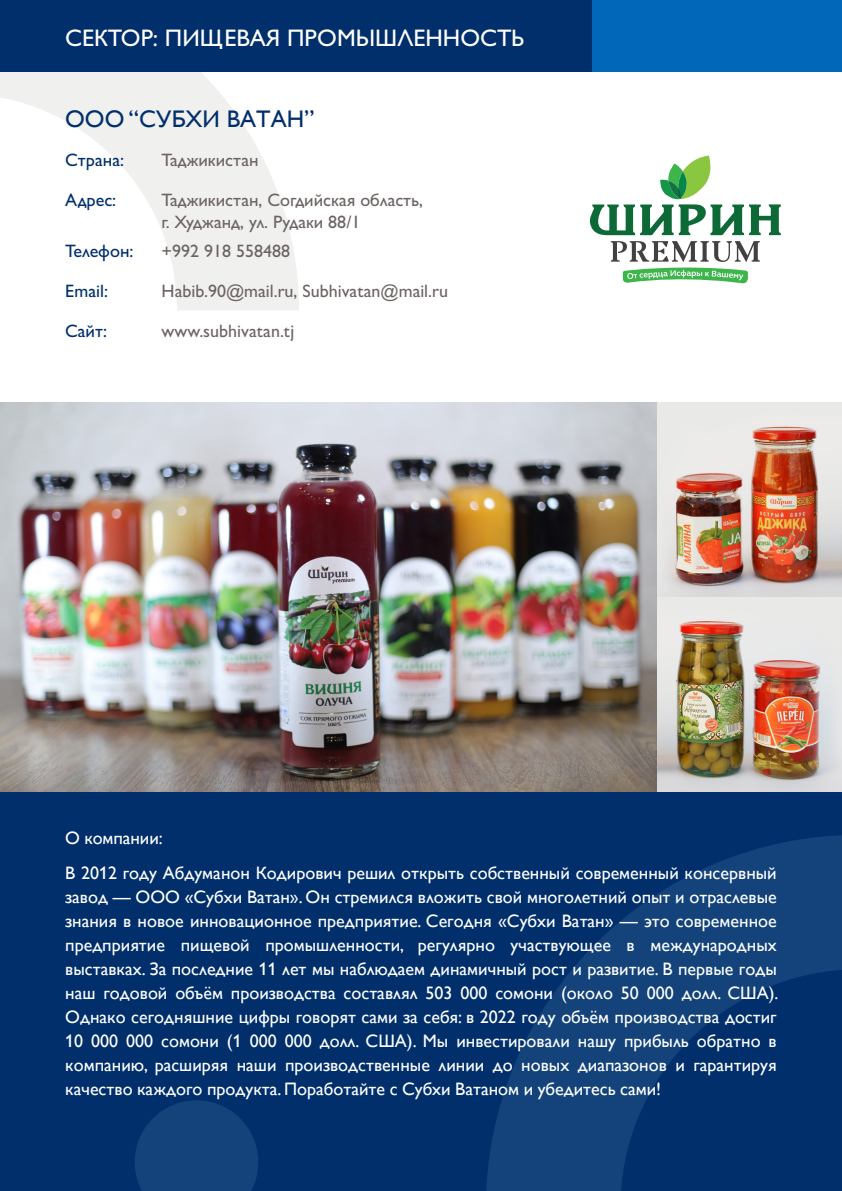
<style>
.page{position:relative;width:842px;height:1191px;background:#fff}
.page>*{position:absolute;margin:0;border:0;box-sizing:border-box;transform-origin:0 0}
.t1{font:500 24px "Gill Sans Pro Cyrillic";color:#fff}
.t2{font:24px "Gill Sans Alt One WGL";color:#002f6c}
.t3{font:18px/24px "Gill Sans Alt One WGL";color:#fff;text-align:justify}
.t4{font:500 18px/22px "Gill Sans Pro Cyrillic";color:#6c6463}
.t5{font:500 18px "Gill Sans Pro Cyrillic";color:#002f6c}
</style>
<div class="page">
<svg style="left:0;top:72px;width:299px;height:238px;fill:#f5f5f4"></svg>
<div style="left:0;top:0;width:842px;height:72px;background:#002f6c"></div>
<div style="left:592px;top:0;width:250px;height:72px;background:#0067b9"></div>
<div style="left:0;top:782px;width:842px;height:409px;background:#002f6c"></div>
<svg style="left:486px;top:835px;width:356px;height:356px"></svg>
<svg style="left:135px;top:1100px;width:123px;height:91px"></svg>
<svg style="left:590px;top:156px;width:191px;height:79px"></svg>
<svg style="left:611px;top:241px;width:149px;height:42px"></svg>
<img style="left:0;top:403px;width:842px;height:388px">
<p class="t1" style="left:65px;top:24px;width:460px">СЕКТОР: ПИЩЕВАЯ ПРОМЫШЛЕННОСТЬ</p>
<p class="t2" style="left:65px;top:103px;width:251px">ООО “СУБХИ ВАТАН”</p>
<p class="t5" style="left:65px;top:149px;width:60px">Страна:</p>
<p class="t4" style="left:162px;top:149px;width:98px">Таджикистан</p>
<p class="t5" style="left:65px;top:189px;width:53px">Адрес:</p>
<p class="t4" style="left:162px;top:189px;width:263px">Таджикистан, Согдийская область, г. Худжанд, ул. Рудаки 88/1</p>
<p class="t5" style="left:65px;top:240px;width:70px">Телефон:</p>
<p class="t4" style="left:162px;top:240px;width:130px">+992 918 558488</p>
<p class="t5" style="left:65px;top:280px;width:44px">Email:</p>
<p class="t4" style="left:162px;top:280px;width:288px">Habib.90@mail.ru, Subhivatan@mail.ru</p>
<p class="t5" style="left:65px;top:320px;width:43px">Сайт:</p>
<p class="t4" style="left:162px;top:319px;width:134px">www.subhivatan.tj</p>
<p class="t3" style="left:65px;top:825px;width:99px">О компании:</p>
<p class="t3" style="left:65px;top:861px;width:715px">В 2012 году Абдуманон Кодирович решил открыть собственный современный консервный завод — ООО «Субхи Ватан». Он стремился вложить свой многолетний опыт и отраслевые знания в новое инновационное предприятие. Сегодня «Субхи Ватан» — это современное предприятие пищевой промышленности, регулярно участвующее в международных выставках. За последние 11 лет мы наблюдаем динамичный рост и развитие. В первые годы наш годовой объём производства составлял 503 000 сомони (около 50 000 долл. США).<br>Однако сегодняшние цифры говорят сами за себя: в 2022 году объём производства достиг 10 000 000 сомони (1 000 000 долл. США). Мы инвестировали нашу прибыль обратно в компанию, расширяя наши производственные линии до новых диапазонов и гарантируя качество каждого продукта. Поработайте с Субхи Ватаном и убедитесь сами!</p>
</div>
